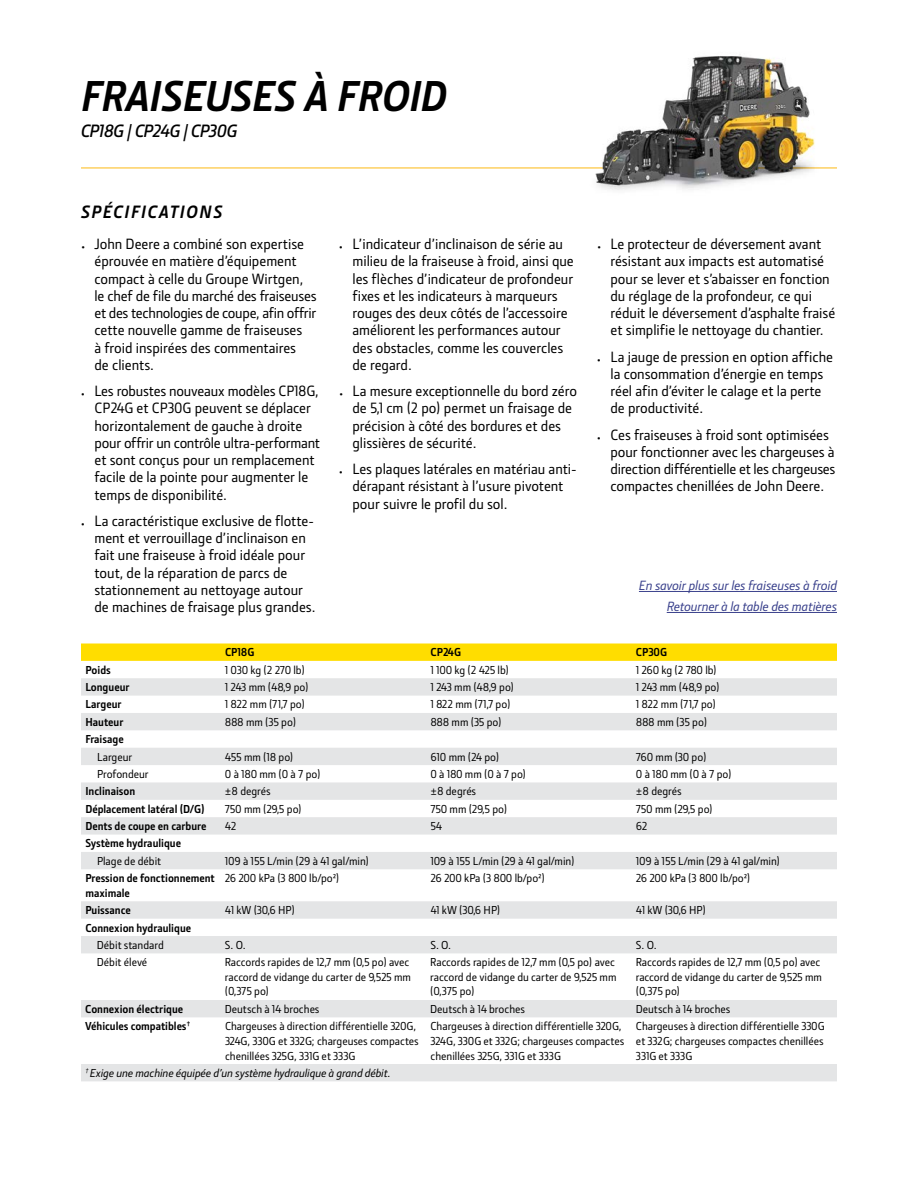
<style>
.page{position:relative;width:918px;height:1188px;background:#fff}
.page>*{position:absolute;margin:0;border:0;box-sizing:border-box;transform-origin:0 0}
.t1{font:italic 700 43.5px "JD Sans Pro";letter-spacing:-.005em;color:#000}
.t2{font:italic 600 18px "JD Sans Pro";letter-spacing:-.025em;color:#000}
.t3{font:italic 700 18px "JD Sans Pro";letter-spacing:.09em;color:#000}
.t4{font:500 15px/17.2px "JD Sans Pro";color:#000}
.t5{font:italic 500 13.5px/21px "JD Sans Pro";letter-spacing:-.005em;color:#3a418c;text-align:right}
.t6{font:500 11.7px/14.5px "JD Sans Pro";color:#000}
.t7{font:700 11.7px/14.5px "JD Sans Pro";color:#000}
.t8{font:500 11.7px "JD Sans Pro";letter-spacing:-.02em;color:#000}
.t9{font:italic 500 11.7px "JD Sans Pro";color:#000}
.t10{font:500 11.7px "JD Sans Pro";letter-spacing:-.025em;color:#000}
.t11{font:500 11.7px "JD Sans Pro";letter-spacing:-.03em;color:#000}
</style>
<div class="page">
<hr style="left:81px;top:168px;width:756px;height:1px;background:#fdb913">
<div style="left:81px;top:644px;width:756px;height:17px;background:#fd0"></div>
<svg style="left:81px;top:678px;width:756px;height:403px"></svg>
<svg style="left:81px;top:713px;width:756px;height:304px"></svg>
<hr style="left:639px;top:591px;width:198px;height:1px;background:#3a418c">
<hr style="left:667px;top:612px;width:170px;height:1px;background:#3a418c">
<img style="left:584px;top:56px;width:245px;height:134px">
<img style="left:596px;top:54px;width:144px;height:131px">
<h1 class="t1" style="left:81px;top:68px;width:367px">FRAISEUSES À FROID</h1>
<p class="t2" style="left:81px;top:119px;width:158px">CP18G | CP24G | CP30G</p>
<p class="t3" style="left:81px;top:200px;width:143px">SPÉCIFICATIONS</p>
<p class="t4" style="left:94px;top:235px;width:224px;text-indent:-13px">• John Deere a combiné son expertise éprouvée en matière d’équipement compact à celle du Groupe Wirtgen, le chef de file du marché des fraiseuses et des technologies de coupe, afin offrir cette nouvelle gamme de fraiseuses<br>à froid inspirées des commentaires<br>de clients.</p>
<p class="t4" style="left:94px;top:382px;width:227px;text-indent:-14px">• Les robustes nouveaux modèles CP18G, CP24G et CP30G peuvent se déplacer horizontalement de gauche à droite pour offrir un contrôle ultra-performant et sont conçus pour un remplacement facile de la pointe pour augmenter le temps de disponibilité.</p>
<p class="t4" style="left:94px;top:512px;width:223px;text-indent:-14px">• La caractéristique exclusive de flotte&shy;ment et verrouillage d’inclinaison en fait une fraiseuse à froid idéale pour tout, de la réparation de parcs de stationnement au nettoyage autour de machines de fraisage plus grandes.</p>
<p class="t4" style="left:352px;top:235px;width:223px;text-indent:-14px">• L’indicateur d’inclinaison de série au milieu de la fraiseuse à froid, ainsi que les flèches d’indicateur de profondeur fixes et les indicateurs à marqueurs rouges des deux côtés de l’accessoire améliorent les performances autour des obstacles, comme les couvercles de regard.</p>
<p class="t4" style="left:352px;top:382px;width:226px;text-indent:-13px">• La mesure exceptionnelle du bord zéro de 5,1 cm (2 po) permet un fraisage de précision à côté des bordures et des glissières de sécurité.</p>
<p class="t4" style="left:352px;top:460px;width:226px;text-indent:-14px">• Les plaques latérales en matériau anti&shy;dérapant résistant à l’usure pivotent pour suivre le profil du sol.</p>
<p class="t4" style="left:610px;top:235px;width:226px;text-indent:-14px">• Le protecteur de déversement avant résistant aux impacts est automatisé pour se lever et s’abaisser en fonction du réglage de la profondeur, ce qui réduit le déversement d’asphalte fraisé et simplifie le nettoyage du chantier.</p>
<p class="t4" style="left:610px;top:347px;width:224px;text-indent:-14px">• La jauge de pression en option affiche la consommation d’énergie en temps réel afin d’éviter le calage et la perte de productivité.</p>
<p class="t4" style="left:610px;top:425px;width:226px;text-indent:-13px">• Ces fraiseuses à froid sont optimisées pour fonctionner avec les chargeuses à direction différentielle et les chargeuses compactes chenillées de John Deere.</p>
<p class="t5" style="left:639px;top:574px;width:200px">En savoir plus sur les fraiseuses à froid<br>Retourner à la table des matières</p>
<p class="t7" style="left:225px;top:645px;width:31px">CP18G</p>
<p class="t7" style="left:430px;top:645px;width:32px">CP24G</p>
<p class="t7" style="left:636px;top:645px;width:33px">CP30G</p>
<p class="t7" style="left:85px;top:662px;width:27px">Poids</p>
<p class="t10" style="left:225px;top:662px;width:82px">1 030 kg (2 270 lb)</p>
<p class="t8" style="left:430px;top:662px;width:80px">1 100 kg (2 425 lb)</p>
<p class="t11" style="left:636px;top:662px;width:82px">1 260 kg (2 780 lb)</p>
<p class="t7" style="left:85px;top:680px;width:46px">Longueur</p>
<p class="t6" style="left:225px;top:679px;width:85px">1 243 mm (48,9 po)</p>
<p class="t6" style="left:430px;top:679px;width:85px">1 243 mm (48,9 po)</p>
<p class="t6" style="left:636px;top:679px;width:85px">1 243 mm (48,9 po)</p>
<p class="t7" style="left:85px;top:697px;width:38px">Largeur</p>
<p class="t6" style="left:225px;top:697px;width:82px">1 822 mm (71,7 po)</p>
<p class="t6" style="left:430px;top:697px;width:82px">1 822 mm (71,7 po)</p>
<p class="t6" style="left:636px;top:697px;width:82px">1 822 mm (71,7 po)</p>
<p class="t7" style="left:85px;top:714px;width:40px">Hauteur</p>
<p class="t6" style="left:225px;top:714px;width:73px">888 mm (35 po)</p>
<p class="t6" style="left:430px;top:714px;width:73px">888 mm (35 po)</p>
<p class="t6" style="left:636px;top:714px;width:73px">888 mm (35 po)</p>
<p class="t7" style="left:85px;top:732px;width:40px">Fraisage</p>
<p class="t6" style="left:97px;top:749px;width:37px">Largeur</p>
<p class="t6" style="left:225px;top:749px;width:70px">455 mm (18 po)</p>
<p class="t6" style="left:430px;top:749px;width:70px">610 mm (24 po)</p>
<p class="t6" style="left:636px;top:749px;width:72px">760 mm (30 po)</p>
<p class="t6" style="left:97px;top:766px;width:53px">Profondeur</p>
<p class="t6" style="left:225px;top:766px;width:97px">0 à 180 mm (0 à 7 po)</p>
<p class="t6" style="left:430px;top:766px;width:97px">0 à 180 mm (0 à 7 po)</p>
<p class="t6" style="left:636px;top:766px;width:97px">0 à 180 mm (0 à 7 po)</p>
<p class="t7" style="left:85px;top:784px;width:51px">Inclinaison</p>
<p class="t6" style="left:225px;top:784px;width:47px">±8 degrés</p>
<p class="t6" style="left:430px;top:784px;width:47px">±8 degrés</p>
<p class="t6" style="left:636px;top:784px;width:47px">±8 degrés</p>
<p class="t7" style="left:85px;top:801px;width:121px">Déplacement latéral (D/G)</p>
<p class="t6" style="left:225px;top:801px;width:78px">750 mm (29,5 po)</p>
<p class="t6" style="left:430px;top:801px;width:78px">750 mm (29,5 po)</p>
<p class="t6" style="left:636px;top:801px;width:78px">750 mm (29,5 po)</p>
<p class="t7" style="left:85px;top:818px;width:123px">Dents de coupe en carbure</p>
<p class="t6" style="left:225px;top:818px;width:13px">42</p>
<p class="t6" style="left:430px;top:818px;width:13px">54</p>
<p class="t6" style="left:636px;top:818px;width:13px">62</p>
<p class="t7" style="left:85px;top:836px;width:97px">Système hydraulique</p>
<p class="t6" style="left:97px;top:853px;width:66px">Plage de débit</p>
<p class="t6" style="left:225px;top:853px;width:146px">109 à 155 L/min (29 à 41 gal/min)</p>
<p class="t6" style="left:430px;top:853px;width:146px">109 à 155 L/min (29 à 41 gal/min)</p>
<p class="t6" style="left:636px;top:853px;width:146px">109 à 155 L/min (29 à 41 gal/min)</p>
<p class="t7" style="left:85px;top:871px;width:131px">Pression de fonctionnement maximale</p>
<p class="t8" style="left:225px;top:870px;width:116px">26 200 kPa (3 800 lb/po²)</p>
<p class="t8" style="left:430px;top:870px;width:116px">26 200 kPa (3 800 lb/po²)</p>
<p class="t8" style="left:636px;top:870px;width:116px">26 200 kPa (3 800 lb/po²)</p>
<p class="t7" style="left:85px;top:903px;width:47px">Puissance</p>
<p class="t6" style="left:225px;top:902px;width:72px">41 kW (30,6 HP)</p>
<p class="t6" style="left:430px;top:902px;width:72px">41 kW (30,6 HP)</p>
<p class="t6" style="left:636px;top:902px;width:72px">41 kW (30,6 HP)</p>
<p class="t7" style="left:85px;top:920px;width:107px">Connexion hydraulique</p>
<p class="t6" style="left:97px;top:937px;width:68px">Débit standard</p>
<p class="t6" style="left:225px;top:937px;width:22px">S. O.</p>
<p class="t6" style="left:430px;top:937px;width:22px">S. O.</p>
<p class="t6" style="left:636px;top:937px;width:22px">S. O.</p>
<p class="t6" style="left:97px;top:955px;width:52px">Débit élevé</p>
<p class="t6" style="left:225px;top:955px;width:188px">Raccords rapides de 12,7 mm (0,5 po) avec raccord de vidange du carter de 9,525 mm (0,375 po)</p>
<p class="t6" style="left:430px;top:955px;width:188px">Raccords rapides de 12,7 mm (0,5 po) avec raccord de vidange du carter de 9,525 mm (0,375 po)</p>
<p class="t6" style="left:636px;top:955px;width:188px">Raccords rapides de 12,7 mm (0,5 po) avec raccord de vidange du carter de 9,525 mm (0,375 po)</p>
<p class="t7" style="left:85px;top:1001px;width:99px">Connexion électrique</p>
<p class="t6" style="left:225px;top:1001px;width:96px">Deutsch à 14 broches</p>
<p class="t6" style="left:430px;top:1001px;width:96px">Deutsch à 14 broches</p>
<p class="t6" style="left:636px;top:1001px;width:96px">Deutsch à 14 broches</p>
<p class="t7" style="left:85px;top:1019px;width:107px">Véhicules compatibles<sup>†</sup></p>
<p class="t6" style="left:225px;top:1019px;width:195px">Chargeuses à direction différentielle 320G,<br>324G, 330G et 332G; chargeuses compactes chenillées 325G, 331G et 333G</p>
<p class="t6" style="left:430px;top:1019px;width:195px">Chargeuses à direction différentielle 320G,<br>324G, 330G et 332G; chargeuses compactes chenillées 325G, 331G et 333G</p>
<p class="t6" style="left:636px;top:1019px;width:190px;text-align:justify">Chargeuses à direction différentielle 330G et 332G; chargeuses compactes chenillées 331G et 333G</p>
<p class="t9" style="left:86px;top:1065px;width:307px"><sup>†</sup> Exige une machine équipée d’un système hydraulique à grand débit.</p>
</div>
